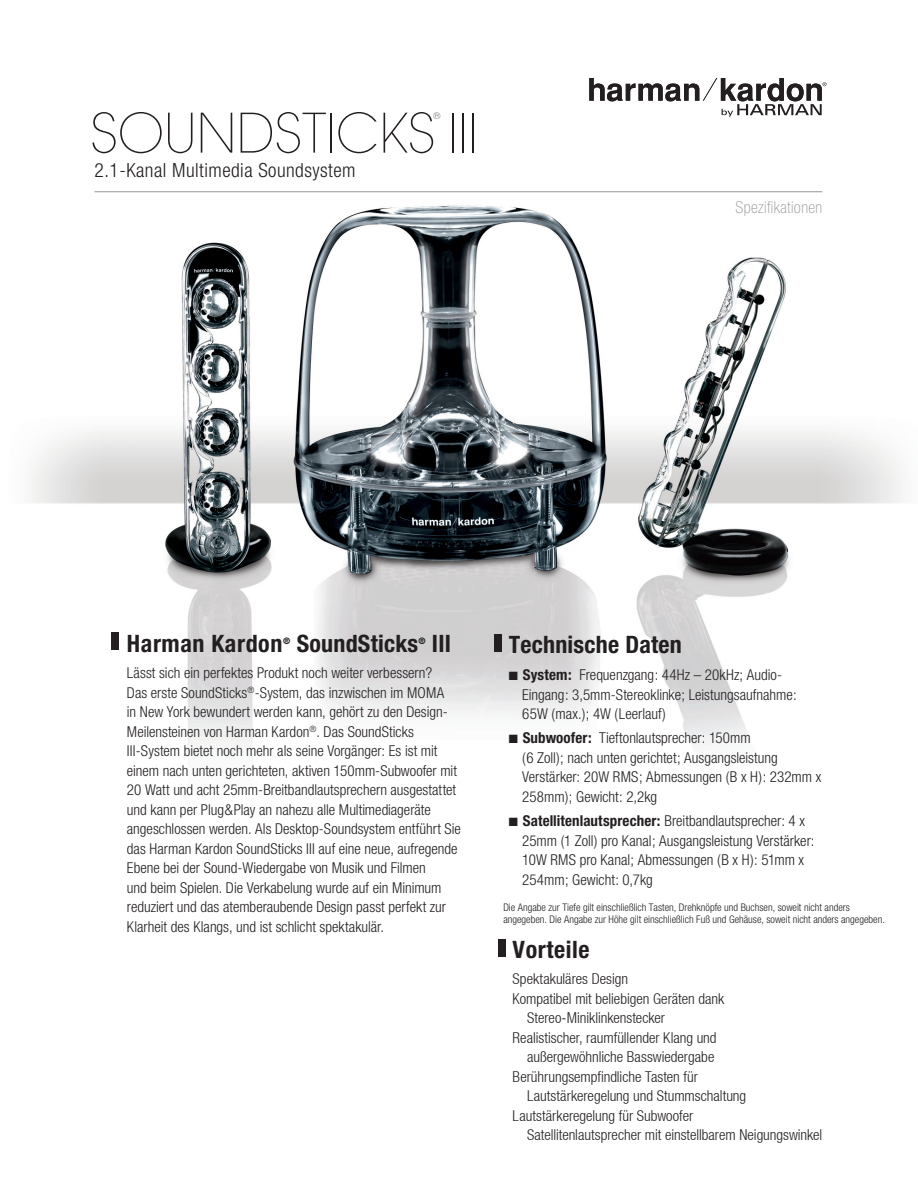
<style>
.page{position:relative;width:918px;height:1188px;background:#fff}
.page>*{position:absolute;margin:0;border:0;box-sizing:border-box;transform-origin:0 0}
.t1{font:200 54px "Avant Garde";color:#231f20}
.t2{font:700 condensed 24px "Helvetica Neue";letter-spacing:.01em;color:#231f20}
.t3{font:300 condensed 19.5px "Helvetica Neue";letter-spacing:.025em;color:#231f20}
.t4{font:100 condensed 16.5px "Helvetica Neue";letter-spacing:.025em;color:#939598}
.t5{font:300 condensed 15px/19.5px "Helvetica Neue";color:#231f20}
.t6{font:300 condensed 15px "Helvetica Neue LT";color:#231f20}
.t7{font:300 condensed 10.5px/12.6px "Helvetica Neue";color:#231f20}
.t8{font:700 condensed 9px "Helvetica Neue";color:#231f20}
.t9{font:200 8.7px "Avant Garde";color:#231f20}
.s1{font-weight:700}
</style>
<div class="page">
<img style="left:31px;top:77px;width:873px;height:880px">
<hr style="left:94px;top:192px;width:728px;height:1px;background:#939598">
<div style="left:498px;top:939px;width:8px;height:17px;background:#231f20"></div>
<div style="left:111px;top:633px;width:8px;height:17px;background:#231f20"></div>
<div style="left:494px;top:634px;width:8px;height:17px;background:#231f20"></div>
<svg style="left:589px;top:78px;width:238px;height:39px"></svg>
<h1 class="t1" style="left:90px;top:101px;width:366px">SOUNDSTICKS III</h1>
<p class="t9" style="left:433px;top:111px;width:8px">®</p>
<h3 class="t3" style="left:94px;top:159px;width:263px">2.1-Kanal Multimedia Soundsystem</h3>
<p class="t4" style="left:735px;top:198px;width:89px">Spezifikationen</p>
<h2 class="t2" style="left:127px;top:629px;width:157px">Harman Kardon</h2>
<p class="t8" style="left:283px;top:636px;width:9px">®</p>
<h2 class="t2" style="left:297px;top:629px;width:123px">SoundSticks</h2>
<p class="t8" style="left:419px;top:636px;width:9px">®</p>
<h2 class="t2" style="left:432px;top:629px;width:21px">III</h2>
<p class="t5" style="left:127px;top:663px;width:336px">Lässt sich ein perfektes Produkt noch weiter verbessern?<br>Das erste SoundSticks<sup>®</sup>-System, das inzwischen im MOMA<br>in New York bewundert werden kann, gehört zu den Design-Meilensteinen von Harman Kardon<sup>®</sup>. Das SoundSticks III-System bietet noch mehr als seine Vorgänger: Es ist mit einem nach unten gerichteten, aktiven 150mm-Subwoofer mit 20 Watt und acht 25mm-Breitbandlautsprechern ausgestattet und kann per Plug&amp;Play an nahezu alle Multimediageräte angeschlossen werden. Als Desktop-Soundsystem entführt Sie das Harman Kardon SoundSticks III auf eine neue, aufregende Ebene bei der Sound-Wiedergabe von Musik und Filmen<br>und beim Spielen. Die Verkabelung wurde auf ein Minimum reduziert und das atemberaubende Design passt perfekt zur Klarheit des Klangs, und ist schlicht spektakulär.</p>
<h2 class="t2" style="left:509px;top:630px;width:175px">Technische Daten</h2>
<p class="t5" style="left:522px;top:665px;width:276px;text-indent:-13px">■ <span class="s1">System:</span> Frequenzgang: 44Hz – 20kHz; Audio-<br>Eingang: 3,5mm-Stereoklinke; Leistungsaufnahme:<br>65W (max.); 4W (Leerlauf)</p>
<p class="t5" style="left:522px;top:728px;width:301px;text-indent:-14px">■ <span class="s1">Subwoofer:</span> Tieftonlautsprecher: 150mm<br>(6 Zoll); nach unten gerichtet; Ausgangsleistung Verstärker: 20W RMS; Abmessungen (B x H): 232mm x 258mm); Gewicht: 2,2kg</p>
<p class="t5" style="left:522px;top:811px;width:294px;text-indent:-13px">■ <span class="s1">Satellitenlautsprecher:</span> Breitbandlautsprecher: 4 x 25mm (1 Zoll) pro Kanal; Ausgangsleistung Verstärker:<br>10W RMS pro Kanal; Abmessungen (B x H): 51mm x 254mm; Gewicht: 0,7kg</p>
<p class="t7" style="left:503px;top:901px;width:383px">Die Angabe zur Tiefe gilt einschließlich Tasten, Drehknöpfe und Buchsen, soweit nicht anders angegeben. Die Angabe zur Höhe gilt einschließlich Fuß und Gehäuse, soweit nicht anders angegeben.</p>
<h2 class="t2" style="left:513px;top:935px;width:79px">Vorteile</h2>
<p class="t6" style="left:513px;top:970px;width:117px">Spektakuläres Design</p>
<p class="t6" style="left:513px;top:990px;width:213px">Kompatibel mit beliebigen Geräten dank</p>
<p class="t6" style="left:527px;top:1009px;width:140px">Stereo-Miniklinkenstecker</p>
<p class="t6" style="left:513px;top:1029px;width:205px">Realistischer, raumfüllender Klang und</p>
<p class="t6" style="left:527px;top:1048px;width:189px">außergewöhnliche Basswiedergabe</p>
<p class="t6" style="left:513px;top:1068px;width:187px">Berührungsempfindliche Tasten für</p>
<p class="t6" style="left:527px;top:1087px;width:221px">Lautstärkeregelung und Stummschaltung</p>
<p class="t6" style="left:513px;top:1107px;width:182px">Lautstärkeregelung für Subwoofer</p>
<p class="t6" style="left:527px;top:1126px;width:297px">Satellitenlautsprecher mit einstellbarem Neigungswinkel</p>
</div>
